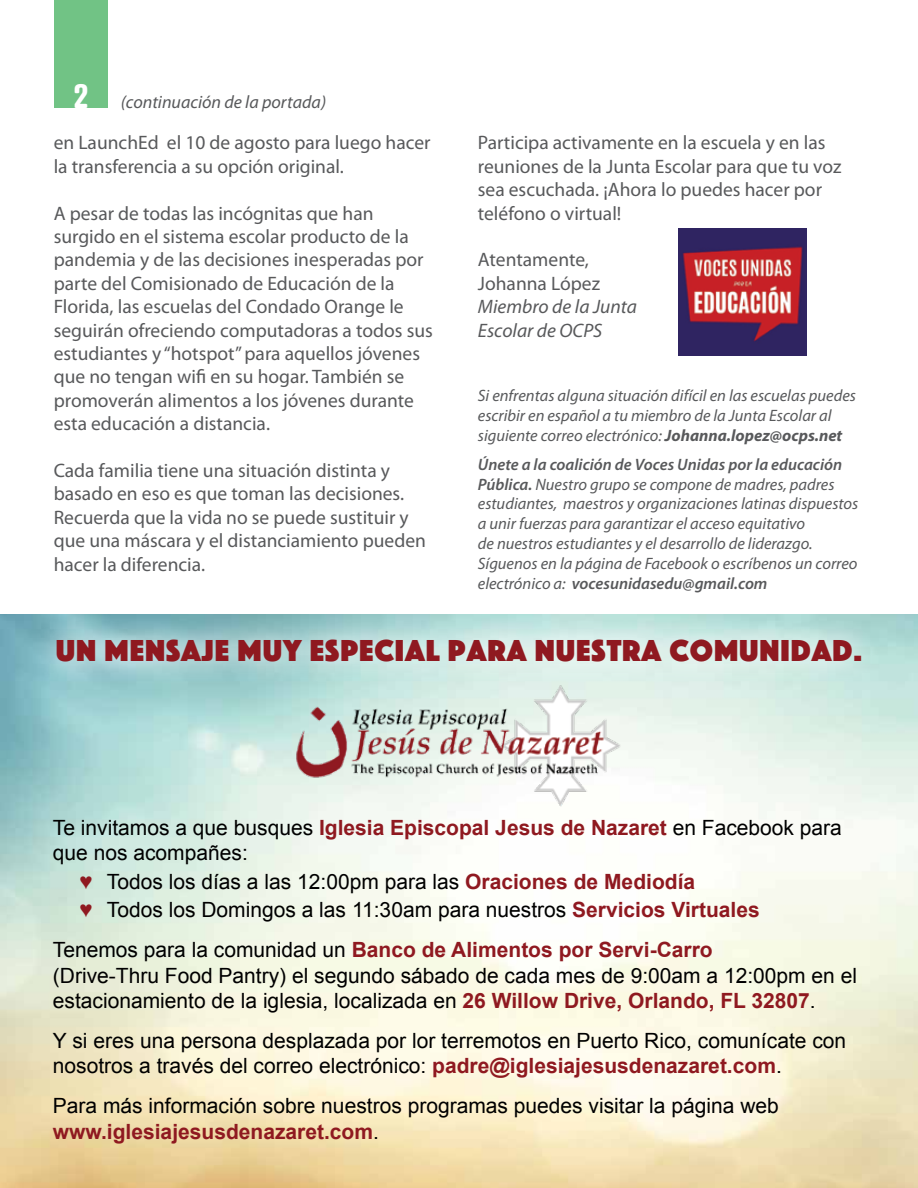
<style>
.page{position:relative;width:918px;height:1188px;background:#fff}
.page>*{position:absolute;margin:0;border:0;box-sizing:border-box;transform-origin:0 0}
.t1{font:700 33px "Atrament";color:#fff}
.t2{font:31.5px "Phosphate Solid";letter-spacing:.03em;color:#8f1920}
.t3{font:21px/25.2px "Arial";color:#000}
.t4{font:19.5px/23.4px "Myriad Pro";color:#58595b}
.t5{font:italic 19.5px/23.4px "Myriad Pro";color:#58595b}
.t6{font:italic 18px "Myriad Pro";color:#58595b}
.t7{font:italic 16.5px/19.8px "Myriad Pro";color:#58595b}
.s1{font-weight:700}
.s2{font-weight:600}
.s3{font-weight:700;color:#8f1920}
.s4{color:#8f1920}
</style>
<div class="page">
<img style="left:0;top:614px;width:918px;height:574px">
<img style="left:678px;top:228px;width:128px;height:127px">
<div style="left:54px;top:0;width:54px;height:108px;background:#71c385"></div>
<img style="left:296px;top:687px;width:326px;height:120px">
<svg style="left:32px;top:615px;width:852px;height:72px;background:#badcdb"></svg>
<h1 class="t1" style="left:73px;top:75px;width:17px">2</h1>
<p class="t6" style="left:121px;top:91px;width:207px">(continuación de la portada)</p>
<p class="t4" style="left:54px;top:131px;width:378px">en LaunchEd el 10 de agosto para luego hacer la transferencia a su opción original.</p>
<p class="t4" style="left:54px;top:201px;width:381px">A pesar de todas las incógnitas que han surgido en el sistema escolar producto de la pandemia y de las decisiones inesperadas por parte del Comisionado de Educación de la Florida, las escuelas del Condado Orange le seguirán ofreciendo computadoras a todos sus estudiantes y “hotspot” para aquellos jóvenes que no tengan wifi en su hogar. También se promoverán alimentos a los jóvenes durante esta educación a distancia.</p>
<p class="t4" style="left:54px;top:458px;width:374px">Cada familia tiene una situación distinta y basado en eso es que toman las decisiones.<br>Recuerda que la vida no se puede sustituir y que una máscara y el distanciamiento pueden hacer la diferencia.</p>
<p class="t4" style="left:478px;top:131px;width:365px">Participa activamente en la escuela y en las reuniones de la Junta Escolar para que tu voz sea escuchada. ¡Ahora lo puedes hacer por teléfono o virtual!</p>
<p class="t4" style="left:478px;top:248px;width:124px">Atentamente,<br>Johanna López</p>
<p class="t5" style="left:478px;top:295px;width:161px">Miembro de la Junta<br>Escolar de OCPS</p>
<p class="t7" style="left:478px;top:386px;width:380px">Si enfrentas alguna situación difícil en las escuelas puedes escribir en español a tu miembro de la Junta Escolar al siguiente correo electrónico: <span class="s1">Johanna.lopez@ocps.net</span></p>
<p class="t7" style="left:478px;top:454px;width:382px"><span class="s2">Únete a la coalición de Voces Unidas por la educación Pública.</span> Nuestro grupo se compone de madres, padres estudiantes, maestros y organizaciones latinas dispuestos a unir fuerzas para garantizar el acceso equitativo<br>de nuestros estudiantes y el desarrollo de liderazgo.<br>Síguenos en la página de Facebook o escríbenos un correo electrónico a: <span class="s2">vocesunidasedu@gmail.com</span></p>
<h2 class="t2" style="left:56px;top:629px;width:808px">UN MENSAJE MUY ESPECIAL PARA NUESTRA COMUNIDAD.</h2>
<p class="t3" style="left:53px;top:815px;width:791px">Te invitamos a que busques <span class="s3">Iglesia Episcopal Jesus de Nazaret</span> en Facebook para que nos acompañes:</p>
<p class="t3" style="left:80px;top:867px;width:681px;line-height:28.5px"><span class="s4">♥</span> Todos los días a las 12:00pm para las <span class="s3">Oraciones de Mediodía<br></span><span class="s4">♥</span> Todos los Domingos a las 11:30am para nuestros <span class="s3">Servicios Virtuales</span></p>
<p class="t3" style="left:53px;top:938px;width:806px">Tenemos para la comunidad un <span class="s3">Banco de Alimentos por Servi-Carro<br></span>(Drive-Thru Food Pantry) el segundo sábado de cada mes de 9:00am a 12:00pm en el estacionamiento de la iglesia, localizada en <span class="s3">26 Willow Drive, Orlando, FL 32807</span>.</p>
<p class="t3" style="left:53px;top:1028px;width:795px">Y si eres una persona desplazada por lor terremotos en Puerto Rico, comunícate con nosotros a través del correo electrónico: <span class="s3">padre@iglesiajesusdenazaret.com</span>.</p>
<p class="t3" style="left:53px;top:1094px;width:727px">Para más información sobre nuestros programas puedes visitar la página web <span class="s3">www.iglesiajesusdenazaret.com</span>.</p>
</div>
